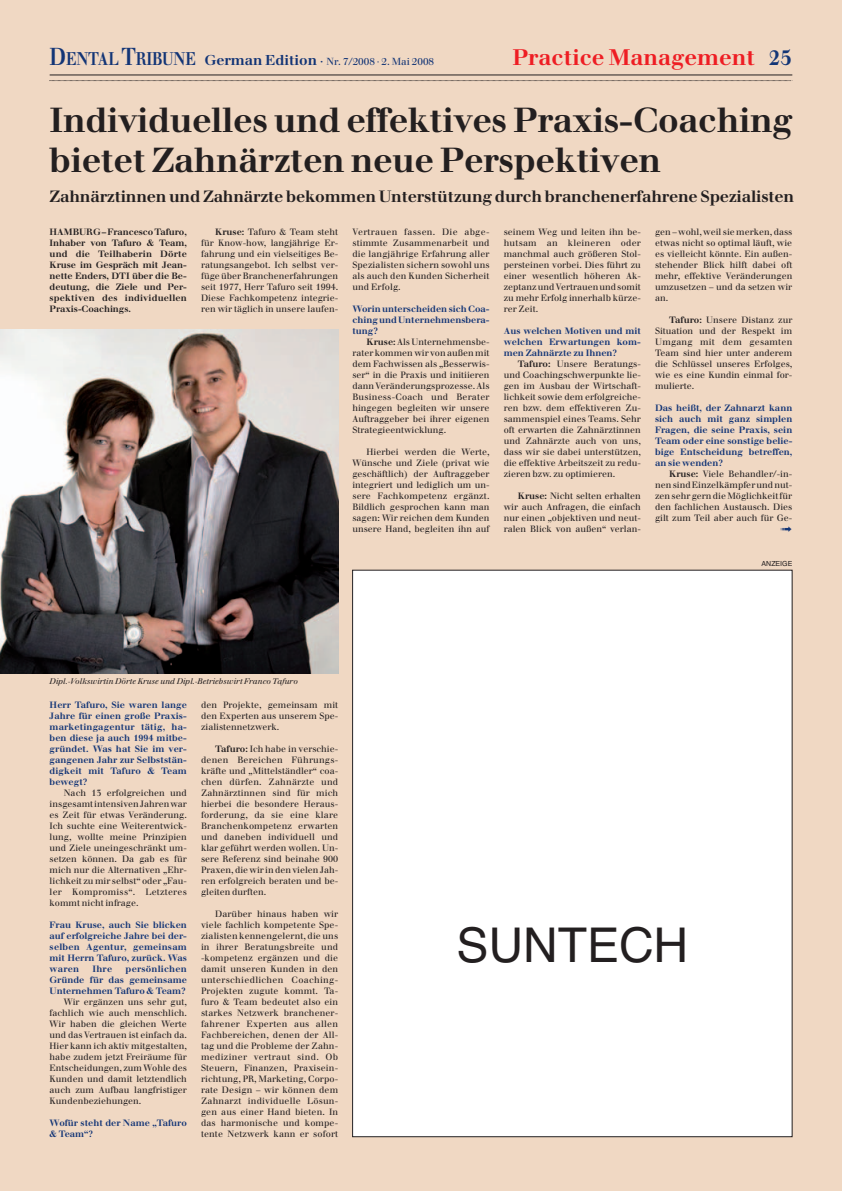
<style>
.page{position:relative;width:842px;height:1191px;background:#f0d8c3}
.page>*{position:absolute;margin:0;border:0;box-sizing:border-box;transform-origin:0 0}
.t1{font:48px "Helvetica";color:#231f20}
.t2{font:700 34px/40px "Walbaum";letter-spacing:-.01em;color:#231f20}
.t3{font:700 22px "Walbaum";color:#ee1d23}
.t4{font:700 16px "Walbaum";letter-spacing:-.01em;color:#231f20}
.t5{font:10px "Walbaum";color:#133576}
.t6{font:9px/11px "Walbaum";color:#231f20;text-align:justify}
.t7{font:700 9px/11px "Walbaum";color:#133576;text-align:justify}
.t8{font:700 9px/11px "Walbaum";letter-spacing:.015em;color:#231f20;text-align:justify}
.t9{font:italic 8px "Walbaum";color:#231f20}
.t10{font:7px "Helvetica";color:#231f20}
.s1{font-family:"Walbaum Bold Os F";font-size:24px}
.s2{font-family:"Walbaum Bold Os F";font-size:18px}
.s3{font-weight:700;font-size:14px}
.s4{font-size:14px}
.s5{font-size:21px;color:#133576}
.s6{font-weight:700}
</style>
<div class="page">
<hr style="left:50px;top:75px;width:742px;height:1px;background:#231f20">
<svg style="left:50px;top:80px;width:743px;height:1px"></svg>
<div style="left:353px;top:570px;width:439px;height:567px;background:#fff"></div>
<img style="left:0;top:330px;width:338px;height:343px">
<p class="t5" style="left:50px;top:58px;width:386px"><span class="s1">D</span><span class="s2">ENTAL</span> <span class="s1">T</span><span class="s2">RIBUNE</span> <span class="s3">German Edition</span> <span class="s4">·</span> Nr. 7/2008 · 2. Mai 2008</p>
<h3 class="t3" style="left:512px;top:49px;width:281px">Practice Management <span class="s5">25</span></h3>
<h2 class="t2" style="left:50px;top:103px;width:745px">Individuelles und effektives Praxis-Coaching bietet Zahnärzten neue Perspektiven</h2>
<h3 class="t4" style="left:50px;top:191px;width:746px">Zahnärztinnen und Zahnärzte bekommen Unterstützung durch branchenerfahrene Spezialisten</h3>
<p class="t8" style="left:50px;top:227px;width:139px">HAMBURG – Francesco Tafuro, Inhaber von Tafuro &amp; Team, und die Teilhaberin Dörte Kruse im Gespräch mit Jean&shy;nette Enders, DTI über die Be&shy;deutung, die Ziele und Per&shy;spektiven des individuellen Praxis-Coachings.</p>
<p class="t6" style="left:201px;top:227px;width:139px;text-indent:14px"><span class="s6">Kruse:</span> Tafuro &amp; Team steht für Know-how, langjährige Er&shy;fahrung und ein vielseitiges Be&shy;ratungsangebot. Ich selbst ver&shy;füge über Branchenerfahrungen seit 1977, Herr Tafuro seit 1994.<br>Diese Fachkompetenz integrie&shy;ren wir täglich in unsere laufen-</p>
<p class="t6" style="left:352px;top:227px;width:139px">Vertrauen fassen. Die abge&shy;stimmte Zusammenarbeit und die langjährige Erfahrung aller Spezialisten sichern sowohl uns als auch den Kunden Sicherheit und Erfolg.</p>
<p class="t7" style="left:352px;top:304px;width:139px">Worin unterscheiden sich Coa&shy;ching und Unternehmensbera&shy;tung?</p>
<p class="t6" style="left:352px;top:337px;width:139px;text-indent:14px"><span class="s6">Kruse:</span>Als Unternehmensbe&shy;rater kommen wir von außen mit dem Fachwissen als „Besserwis&shy;ser“ in die Praxis und initiieren dann Veränderungsprozesse. Als Business-Coach und Berater hingegen begleiten wir unsere Auftraggeber bei ihrer eigenen Strategieentwicklung.</p>
<p class="t6" style="left:352px;top:447px;width:139px;text-indent:14px">Hierbei werden die Werte, Wünsche und Ziele (privat wie geschäftlich) der Auftraggeber integriert und lediglich um un&shy;sere Fachkompetenz ergänzt.<br>Bildlich gesprochen kann man sagen: Wir reichen dem Kunden unsere Hand, begleiten ihn auf</p>
<p class="t6" style="left:504px;top:227px;width:139px">seinem Weg und leiten ihn be&shy;hutsam an kleineren oder manchmal auch größeren Stol&shy;persteinen vorbei. Dies führt zu einer wesentlich höheren Ak&shy;zeptanz und Vertrauen und somit zu mehr Erfolg innerhalb kürze&shy;rer Zeit.</p>
<p class="t7" style="left:504px;top:326px;width:139px">Aus welchen Motiven und mit welchen Erwartungen kom&shy;men Zahnärzte zu Ihnen?</p>
<p class="t6" style="left:504px;top:359px;width:139px;text-indent:14px"><span class="s6">Tafuro:</span> Unsere Beratungs&shy;und Coachingschwerpunkte lie&shy;gen im Ausbau der Wirtschaft&shy;lichkeit sowie dem erfolgreiche&shy;ren bzw. dem effektiveren Zu&shy;sammenspiel eines Teams. Sehr oft erwarten die Zahnärztinnen und Zahnärzte auch von uns, dass wir sie dabei unterstützen, die effektive Arbeitszeit zu redu&shy;zieren bzw. zu optimieren.</p>
<p class="t6" style="left:504px;top:491px;width:139px;text-indent:14px"><span class="s6">Kruse:</span> Nicht selten erhalten wir auch Anfragen, die einfach nur einen „objektiven und neut&shy;ralen Blick von außen“ verlan-</p>
<p class="t6" style="left:655px;top:227px;width:139px">gen – wohl, weil sie merken, dass etwas nicht so optimal läuft, wie es vielleicht könnte. Ein außen&shy;stehender Blick hilft dabei oft mehr, effektive Veränderungen umzusetzen – und da setzen wir an.</p>
<p class="t6" style="left:655px;top:315px;width:139px;text-indent:14px"><span class="s6">Tafuro:</span> Unsere Distanz zur Situation und der Respekt im Umgang mit dem gesamten Team sind hier unter anderem die Schlüssel unseres Erfolges, wie es eine Kundin einmal for&shy;mulierte.</p>
<p class="t7" style="left:655px;top:403px;width:139px">Das heißt, der Zahnarzt kann sich auch mit ganz simplen Fragen, die seine Praxis, sein Team oder eine sonstige belie&shy;bige Entscheidung betreffen, an sie wenden?</p>
<p class="t6" style="left:655px;top:469px;width:139px;text-indent:14px"><span class="s6">Kruse:</span> Viele Behandler/-in&shy;nen sind Einzelkämpfer und nut&shy;zen sehr gern die Möglichkeit für den fachlichen Austausch. Dies gilt zum Teil aber auch für Ge-</p>
<p class="t10" style="left:762px;top:561px;width:32px">ANZEIGE</p>
<p class="t9" style="left:50px;top:678px;width:250px">Dipl.-Volkswirtin Dörte Kruse und Dipl.-Betriebswirt Franco Tafuro</p>
<p class="t7" style="left:50px;top:700px;width:139px">Herr Tafuro, Sie waren lange Jahre für einen große Praxis&shy;marketingagentur tätig, ha&shy;ben diese ja auch 1994 mitbe&shy;gründet. Was hat Sie im ver&shy;gangenen Jahr zur Selbststän&shy;digkeit mit Tafuro &amp; Team bewegt?</p>
<p class="t6" style="left:50px;top:788px;width:139px;text-indent:14px">Nach 13 erfolgreichen und insgesamt intensiven Jahren war es Zeit für etwas Veränderung.<br>Ich suchte eine Weiterentwick&shy;lung, wollte meine Prinzipien und Ziele uneingeschränkt um&shy;setzen können. Da gab es für mich nur die Alternativen „Ehr&shy;lichkeit zu mir selbst“ oder „Fau&shy;ler Kompromiss“. Letzteres kommt nicht infrage.</p>
<p class="t7" style="left:50px;top:920px;width:139px">Frau Kruse, auch Sie blicken auf erfolgreiche Jahre bei der&shy;selben Agentur, gemeinsam mit Herrn Tafuro, zurück. Was waren</p>
<p class="t7" style="left:50px;top:964px;width:139px;text-indent:76px">persönlichen Gründe für das gemeinsame Unternehmen Tafuro &amp; Team?</p>
<p class="t6" style="left:50px;top:997px;width:139px;text-indent:14px">Wir ergänzen uns sehr gut, fachlich wie auch menschlich.<br>Wir haben die gleichen Werte und das Vertrauen ist einfach da.<br>Hier kann ich aktiv mitgestalten, habe zudem jetzt Freiräume für Entscheidungen, zum Wohle des Kunden und damit letztendlich auch zum Aufbau langfristiger Kundenbeziehungen.</p>
<p class="t7" style="left:50px;top:1118px;width:139px">Wofür steht der Name „Tafuro &amp; Team“?</p>
<p class="t7" style="left:93px;top:964px;width:21px">Ihre</p>
<p class="t6" style="left:201px;top:700px;width:139px">den Projekte, gemeinsam mit den Experten aus unserem Spe&shy;zialistennetzwerk.</p>
<p class="t6" style="left:201px;top:744px;width:139px;text-indent:14px"><span class="s6">Tafuro:</span> Ich habe in verschie&shy;denen Bereichen Führungs&shy;kräfte und „Mittelständler“ coa&shy;chen dürfen. Zahnärzte und Zahnärztinnen sind für mich hierbei die besondere Heraus&shy;forderung, da sie eine klare Branchenkompetenz erwarten und daneben individuell und klar geführt werden wollen. Un&shy;sere Referenz sind beinahe 900<br>Praxen, die wir in den vielen Jah&shy;ren erfolgreich beraten und be&shy;gleiten durften.</p>
<p class="t6" style="left:201px;top:909px;width:139px;text-indent:14px">Darüber hinaus haben wir viele fachlich kompetente Spe&shy;zialisten kennengelernt, die uns in ihrer Beratungsbreite und -kompetenz ergänzen und die damit unseren Kunden in den unterschiedlichen Coaching-Projekten zugute kommt. Ta&shy;furo &amp; Team bedeutet also ein starkes Netzwerk branchener&shy;fahrener Experten aus allen Fachbereichen, denen der All&shy;tag und die Probleme der Zahn&shy;mediziner vertraut sind. Ob Steuern, Finanzen, Praxisein&shy;richtung, PR, Marketing, Corpo&shy;rate Design – wir können dem Zahnarzt individuelle Lösun&shy;gen aus einer Hand bieten. In das harmonische und kompe&shy;tente Netzwerk kann er sofort</p>
<h1 class="t1" style="left:456px;top:928px;width:233px">SUNTECH</h1>
</div>
